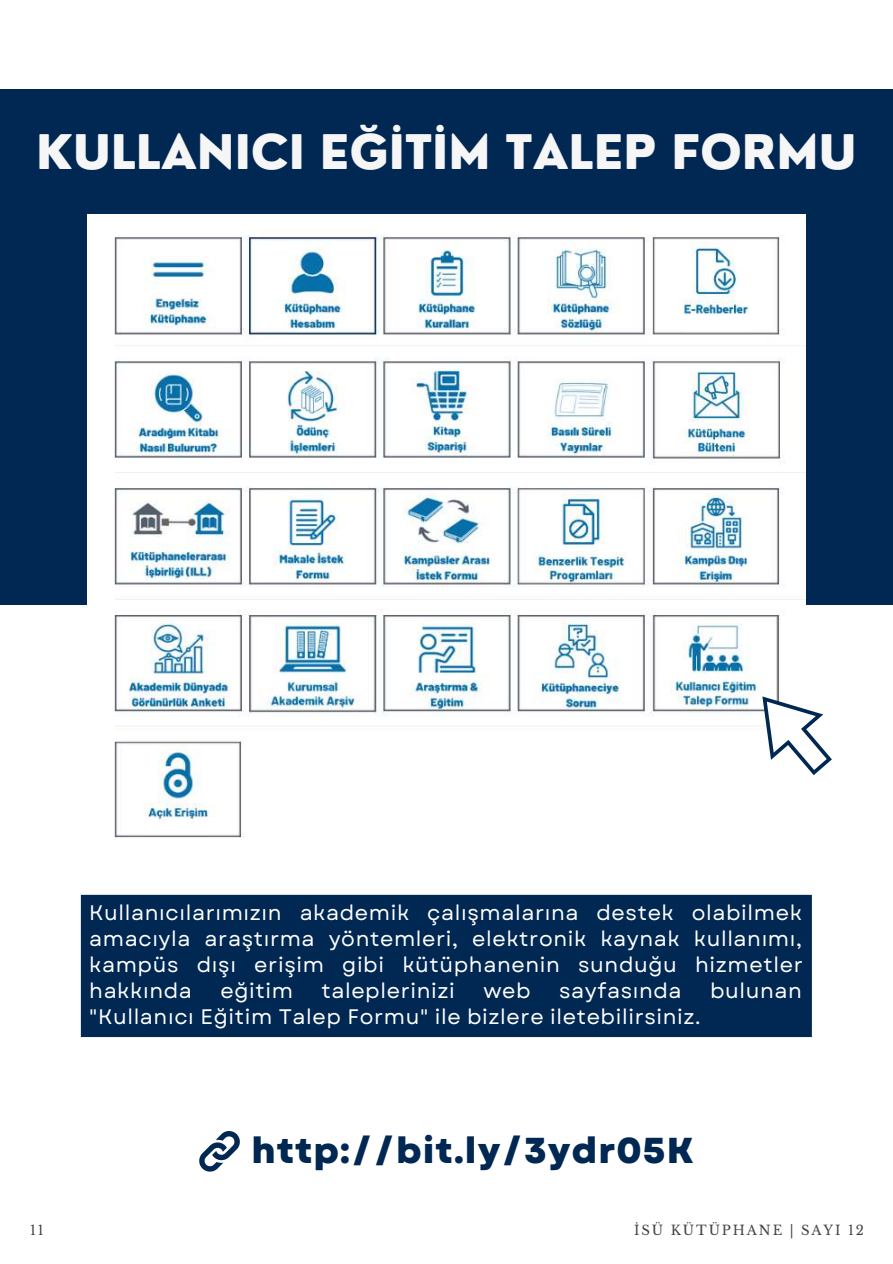
<style>
.page{position:relative;width:893px;height:1264px;background:#fff}
.page>*{position:absolute;margin:0;border:0;box-sizing:border-box;transform-origin:0 0}
.t1{font:800 46.5px "Nourd";color:#f6f6f6}
.t2{font:800 36px "Garet";letter-spacing:.03em;color:#002853}
.t3{font:21px/25.8px "Garet";letter-spacing:.03em;color:#fff;text-align:justify}
.t4{font:13.2px "Libre Baskerville";letter-spacing:.14em;color:#444440}
</style>
<div class="page">
<div style="left:0;top:89px;width:892px;height:515px;background:#002853"></div>
<img style="left:87px;top:214px;width:718px;height:624px">
<svg style="left:199px;top:1131px;width:41px;height:41px"></svg>
<svg style="left:762px;top:696px;width:69px;height:79px"></svg>
<div style="left:81px;top:894px;width:730px;height:143px;background:#002853"></div>
<h1 class="t1" style="left:36px;top:123px;width:821px">KULLANICI EĞİTİM TALEP FORMU</h1>
<p class="t3" style="left:89px;top:900px;width:715px">Kullanıcılarımızın akademik çalışmalarına destek olabilmek amacıyla araştırma yöntemleri, elektronik kaynak kullanımı, kampüs dışı erişim gibi kütüphanenin sunduğu hizmetler hakkında</p>
<p class="t3" style="left:220px;top:977px;width:74px">eğitim</p>
<p class="t3" style="left:321px;top:977px;width:132px">taleplerinizi</p>
<p class="t3" style="left:483px;top:977px;width:49px">web</p>
<p class="t3" style="left:559px;top:977px;width:124px">sayfasında</p>
<p class="t3" style="left:710px;top:977px;width:93px">bulunan</p>
<p class="t3" style="left:89px;top:1003px;width:612px">"Kullanıcı Eğitim Talep Formu" ile bizlere iletebilirsiniz.</p>
<h2 class="t2" style="left:251px;top:1124px;width:444px">http://bit.ly/3ydr05K</h2>
<p class="t4" style="left:30px;top:1222px;width:15px">11</p>
<p class="t4" style="left:634px;top:1222px;width:231px">İSÜ KÜTÜPHANE | SAYI 12</p>
</div>
